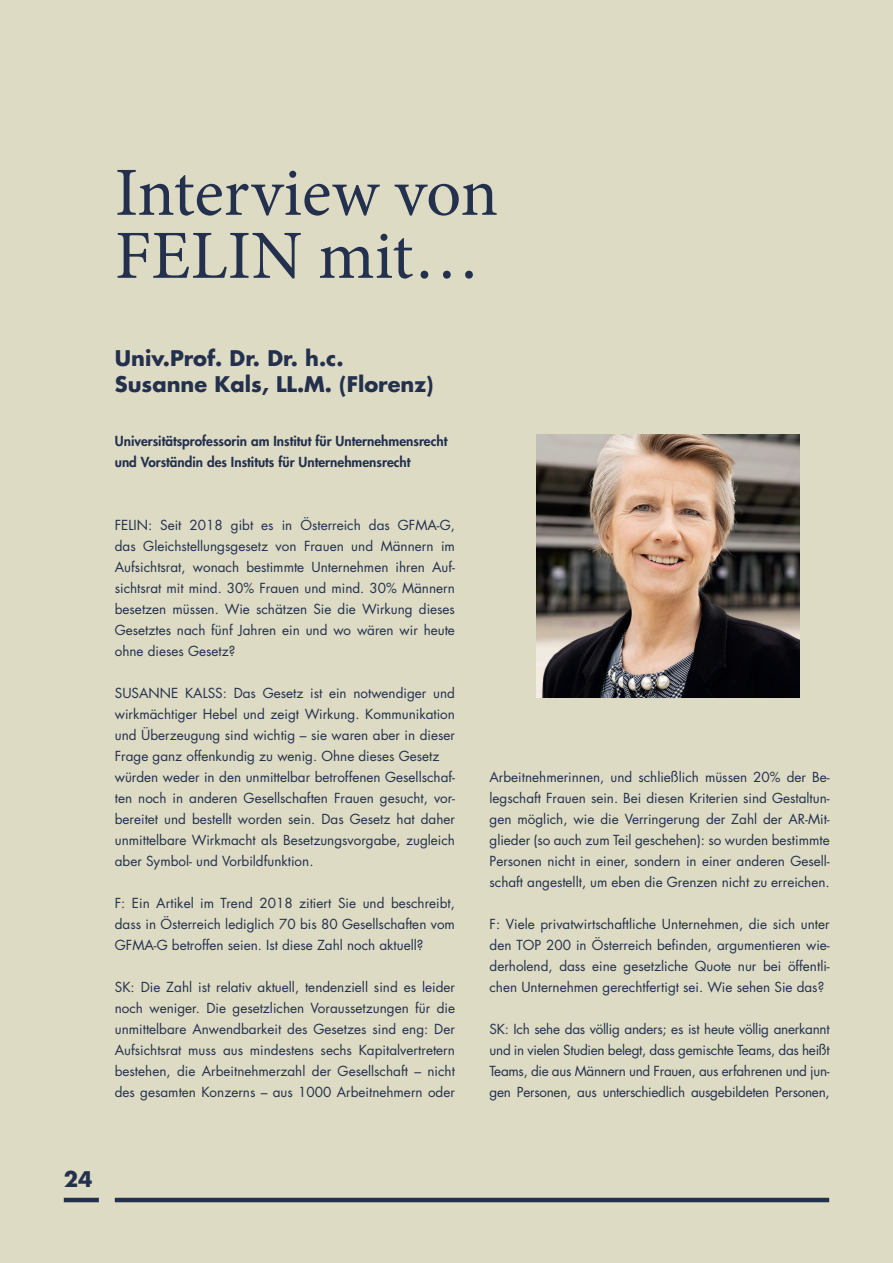
<style>
.page{position:relative;width:893px;height:1263px;background:#dddbc3}
.page>*{position:absolute;margin:0;border:0;box-sizing:border-box;transform-origin:0 0}
.t1{font:69px/63px "Minion Pro";color:#23304e}
.t2{font:700 21px/25.5px "Futura Std";color:#23304e}
.t3{font:13.5px/21px "Futura Std";color:#23304e;text-align:justify}
.t4{font:800 13.5px/21px "Futura Std";color:#23304e}
</style>
<div class="page">
<hr style="left:115px;top:1198px;width:714px;height:4px;background:#23304e">
<hr style="left:64px;top:1198px;width:35px;height:4px;background:#23304e">
<img style="left:536px;top:434px;width:264px;height:264px">
<h1 class="t1" style="left:115px;top:162px;width:385px">Interview von<br>FELIN mit…</h1>
<h2 class="t2" style="left:115px;top:345px;width:320px">Univ.Prof. Dr. Dr. h.c.<br>Susanne Kals, LL.M. (Florenz)</h2>
<p class="t4" style="left:115px;top:430px;width:334px">Universitätsprofessorin am Institut für Unternehmensrecht und Vorständin des Instituts für Unternehmensrecht</p>
<p class="t3" style="left:115px;top:514px;width:342px">FELIN: Seit 2018 gibt es in Österreich das GFMA-G, das Gleichstellungsgesetz von Frauen und Männern im Aufsichtsrat, wonach bestimmte Unternehmen ihren Auf&shy;sichtsrat mit mind. 30% Frauen und mind. 30% Männern besetzen müssen. Wie schätzen Sie die Wirkung dieses Gesetztes nach fünf Jahren ein und wo wären wir heute ohne dieses Gesetz?</p>
<p class="t3" style="left:115px;top:683px;width:342px;text-align:left">SUSANNE KALSS: Das Gesetz ist ein notwendiger und wirkmächtiger Hebel und zeigt Wirkung. Kommunikation und Überzeugung sind wichtig – sie waren aber in dieser Frage ganz offenkundig zu wenig. Ohne dieses Gesetz würden weder in den unmittelbar betroffenen Gesellschaf&shy;ten noch in anderen Gesellschaften Frauen gesucht, vor&shy;bereitet und bestellt worden sein. Das Gesetz hat daher unmittelbare Wirkmacht als Besetzungsvorgabe, zugleich aber Symbol- und Vorbildfunktion.</p>
<p class="t3" style="left:115px;top:893px;width:342px">F: Ein Artikel im Trend 2018 zitiert Sie und beschreibt, dass in Österreich lediglich 70 bis 80 Gesellschaften vom GFMA-G betroffen seien. Ist diese Zahl noch aktuell?</p>
<p class="t3" style="left:115px;top:977px;width:342px">SK: Die Zahl ist relativ aktuell, tendenziell sind es leider noch weniger. Die gesetzlichen Voraussetzungen für die unmittelbare Anwendbarkeit des Gesetzes sind eng: Der Aufsichtsrat muss aus mindestens sechs Kapitalvertretern bestehen, die Arbeitnehmerzahl der Gesellschaft – nicht des gesamten Konzerns – aus 1000 Arbeitnehmern oder</p>
<p class="t3" style="left:490px;top:766px;width:342px">Arbeitnehmerinnen, und schließlich müssen 20% der Be&shy;legschaft Frauen sein. Bei diesen Kriterien sind Gestaltun&shy;gen möglich, wie die Verringerung der Zahl der AR-Mit&shy;glieder (so auch zum Teil geschehen): so wurden bestimmte Personen nicht in einer, sondern in einer anderen Gesell&shy;schaft angestellt, um eben die Grenzen nicht zu erreichen.</p>
<p class="t3" style="left:490px;top:913px;width:342px">F: Viele privatwirtschaftliche Unternehmen, die sich unter den TOP 200 in Österreich befinden, argumentieren wie&shy;derholend, dass eine gesetzliche Quote nur bei öffentli&shy;chen Unternehmen gerechtfertigt sei. Wie sehen Sie das?</p>
<p class="t3" style="left:490px;top:1019px;width:342px">SK: Ich sehe das völlig anders; es ist heute völlig anerkannt und in vielen Studien belegt, dass gemischte Teams, das heißt Teams, die aus Männern und Frauen, aus erfahrenen und jun&shy;gen Personen, aus unterschiedlich ausgebildeten Personen,</p>
<h2 class="t2" style="left:64px;top:1166px;width:30px">24</h2>
</div>
